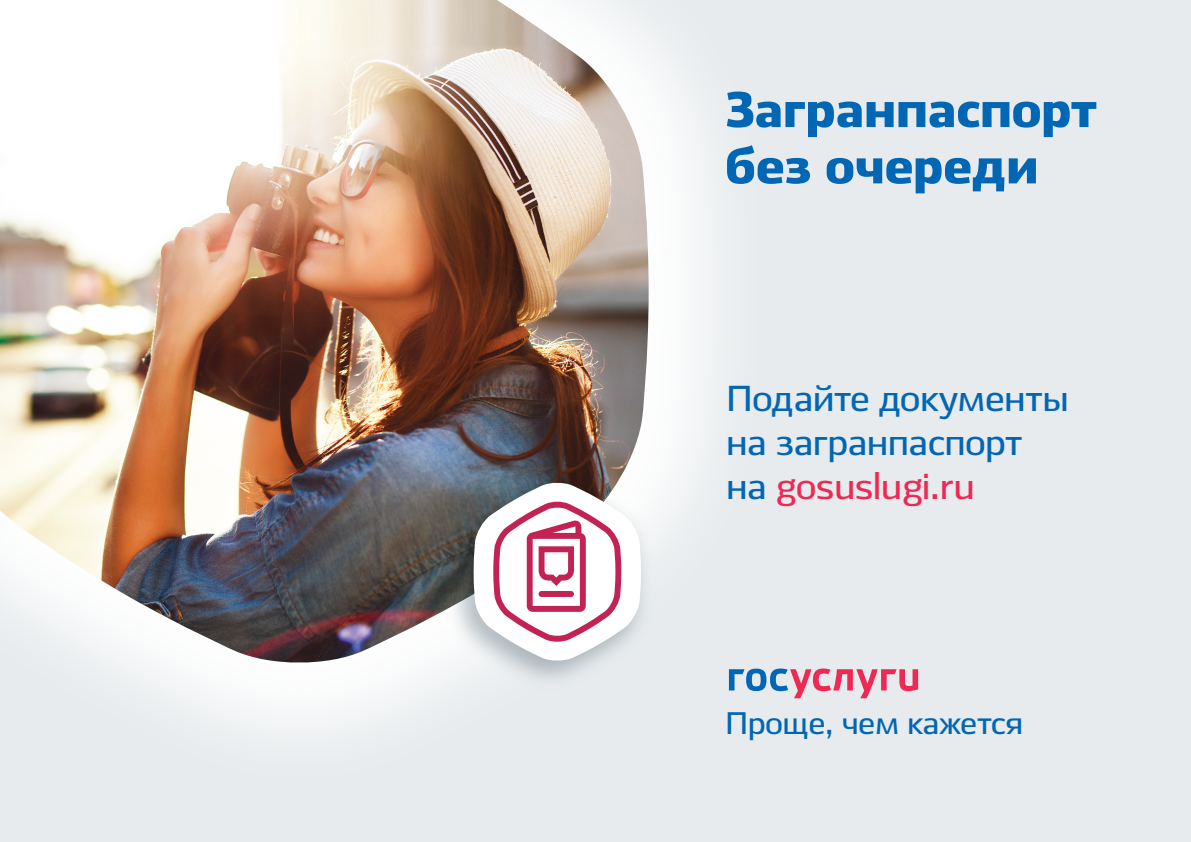
<style>
.page{position:relative;width:1191px;height:842px;background:#e7ebed}
.page>*{position:absolute;margin:0;border:0;box-sizing:border-box;transform-origin:0 0}
.t1{font:900 50px/56.4px "ALS Ekibastuz";color:#0166b3}
.t2{font:700 36px/44px "ALS Ekibastuz";color:#0166b3}
.t3{font:700 31px "ALS Ekibastuz";color:#0166b3}
.s1{color:#ee2953}
</style>
<div class="page">
<img style="left:126px;top:42px;width:603px;height:685px">
<svg style="left:729px;top:668px;width:189px;height:30px"></svg>
<img style="left:0;top:0;width:648px;height:666px">
<img style="left:413px;top:439px;width:271px;height:281px">
<svg style="left:473px;top:482px;width:168px;height:179px;background:#dfc5ce"></svg>
<h1 class="t1" style="left:725px;top:81px;width:374px">Загранпаспорт без очереди</h1>
<p class="t2" style="left:726px;top:377px;width:343px">Подайте документы на загранпаспорт на <span class="s1">gosuslugi.ru</span></p>
<p class="t3" style="left:725px;top:705px;width:299px">Проще, чем кажется</p>
</div>
